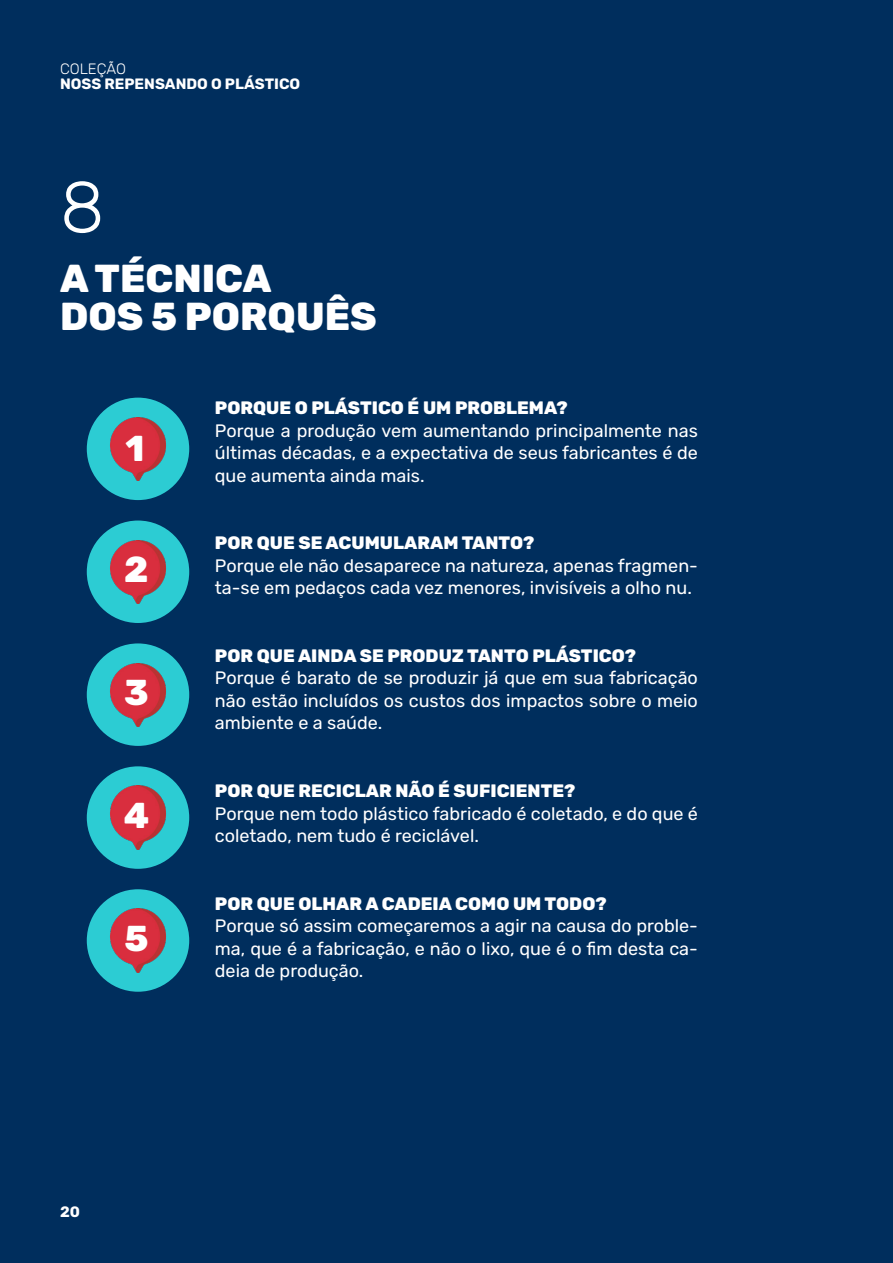
<style>
.page{position:relative;width:893px;height:1263px;background:#002e5d}
.page>*{position:absolute;margin:0;border:0;box-sizing:border-box;transform-origin:0 0}
.t1{font:300 72px "Rubik";color:#fff}
.t2{font:800 39px "Rubik";color:#fff}
.t3{font:800 36px "Rubik";color:#fff}
.t4{font:18px/22.5px "Rubik";color:#fff;text-align:justify}
.t5{font:800 18px "Rubik";color:#fff}
.t6{font:700 15px "Rubik";color:#fff}
.t7{font:300 15px "Rubik";color:#fff}
</style>
<div class="page">
<div style="left:87px;top:398px;width:102px;height:102px;background:#2cccd3;border-radius:50%"></div>
<div style="left:87px;top:520px;width:102px;height:103px;background:#2cccd3;border-radius:50%"></div>
<div style="left:87px;top:643px;width:102px;height:103px;background:#2cccd3;border-radius:50%"></div>
<div style="left:87px;top:766px;width:102px;height:103px;background:#2cccd3;border-radius:50%"></div>
<div style="left:87px;top:889px;width:102px;height:103px;background:#2cccd3;border-radius:50%"></div>
<img style="left:110px;top:417px;width:56px;height:63px">
<img style="left:110px;top:663px;width:56px;height:63px">
<img style="left:110px;top:540px;width:56px;height:63px">
<img style="left:110px;top:786px;width:56px;height:63px">
<img style="left:110px;top:909px;width:56px;height:63px">
<p class="t7" style="left:60px;top:60px;width:68px">COLEÇÃO</p>
<p class="t6" style="left:60px;top:75px;width:242px">NOSS REPENSANDO O PLÁSTICO</p>
<p class="t1" style="left:60px;top:167px;width:46px">8</p>
<p class="t2" style="left:60px;top:257px;width:213px">A TÉCNICA</p>
<p class="t2" style="left:60px;top:294px;width:318px">DOS 5 PORQUÊS</p>
<p class="t3" style="left:126px;top:428px;width:20px">1</p>
<p class="t3" style="left:124px;top:550px;width:26px">2</p>
<p class="t3" style="left:124px;top:672px;width:26px">3</p>
<p class="t3" style="left:124px;top:795px;width:27px">4</p>
<p class="t3" style="left:124px;top:918px;width:26px">5</p>
<p class="t5" style="left:215px;top:398px;width:354px">PORQUE O PLÁSTICO É UM PROBLEMA?</p>
<p class="t4" style="left:215px;top:420px;width:485px">Porque a produção vem aumentando principalmente nas últimas décadas, e a expectativa de seus fabricantes é de que aumenta ainda mais.</p>
<p class="t5" style="left:215px;top:533px;width:321px">POR QUE SE ACUMULARAM TANTO?</p>
<p class="t4" style="left:215px;top:555px;width:485px">Porque ele não desaparece na natureza, apenas fragmen&shy;ta-se em pedaços cada vez menores, invisíveis a olho nu.</p>
<p class="t5" style="left:215px;top:646px;width:423px">POR QUE AINDA SE PRODUZ TANTO PLÁSTICO?</p>
<p class="t4" style="left:215px;top:667px;width:485px">Porque é barato de se produzir já que em sua fabricação não estão incluídos os custos dos impactos sobre o meio ambiente e a saúde.</p>
<p class="t5" style="left:215px;top:781px;width:362px">POR QUE RECICLAR NÃO É SUFICIENTE?</p>
<p class="t4" style="left:215px;top:802px;width:484px">Porque nem todo plástico fabricado é coletado, e do que é coletado, nem tudo é reciclável.</p>
<p class="t5" style="left:215px;top:893px;width:393px">POR QUE OLHAR A CADEIA COMO UM TODO?</p>
<p class="t4" style="left:215px;top:915px;width:485px">Porque só assim começaremos a agir na causa do proble&shy;ma, que é a fabricação, e não o lixo, que é o fim desta ca&shy;deia de produção.</p>
<p class="t6" style="left:60px;top:1203px;width:21px">20</p>
</div>
